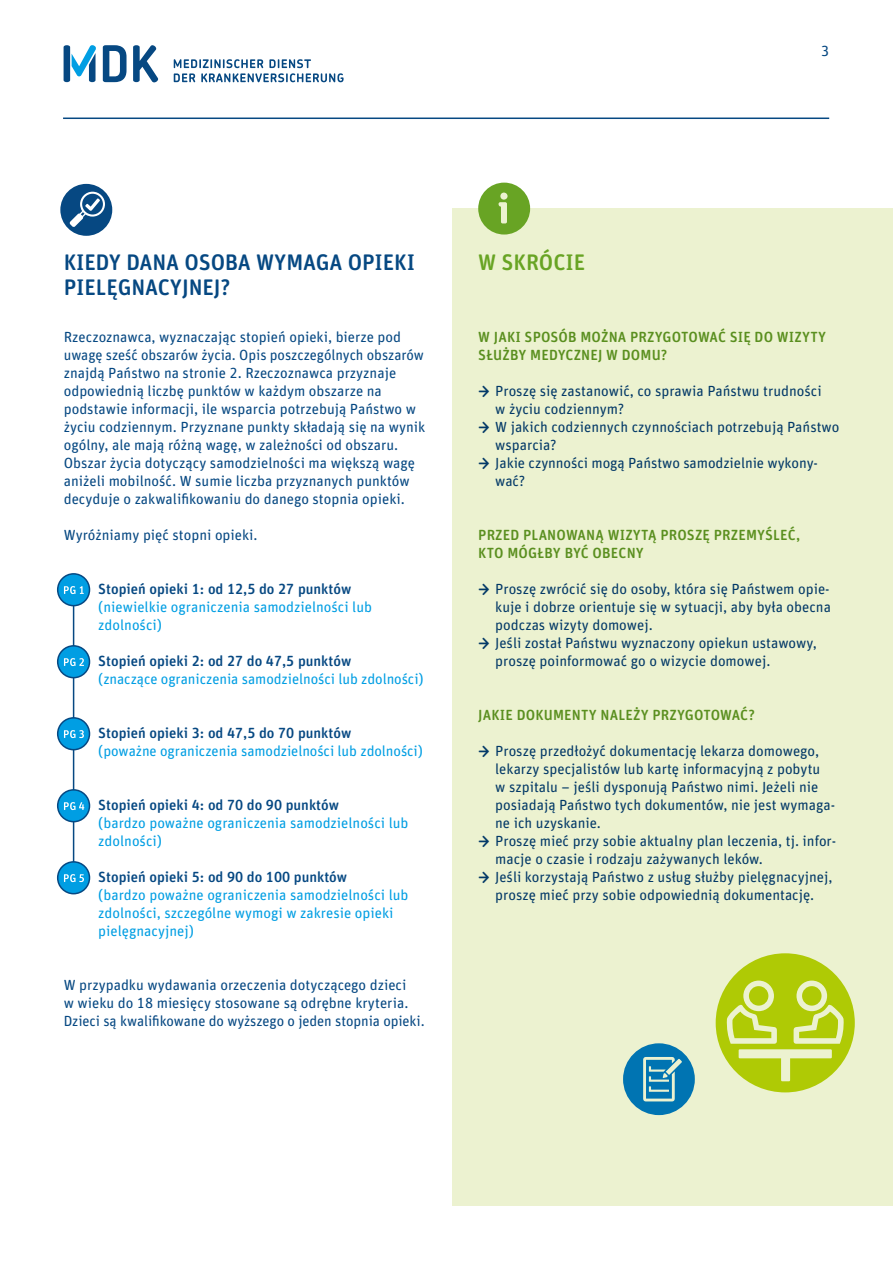
<style>
.page{position:relative;width:893px;height:1263px;background:#fff}
.page>*{position:absolute;margin:0;border:0;box-sizing:border-box;transform-origin:0 0}
.t1{font:500 22.5px/25.5px "Unit Rounded Pro";letter-spacing:-.005em;color:#064882}
.t2{font:500 22.5px "Unit Rounded Pro";letter-spacing:-.005em;color:#68a424}
.t3{font:14.7px/18px "Unit Rounded Pro";color:#033967}
.t4{font:14.7px/18px "Unit Rounded Pro";color:#064882}
.t5{font:14.7px/18px "Unit Rounded Pro";color:#009ee3}
.t6{font:500 14.7px/18px "Unit Rounded Pro";letter-spacing:.01em;color:#5a8f1f}
.t7{font:14.7px "Unit Rounded OT";color:#064882}
.s1{font-weight:500;color:#064882}
.s2{font-weight:500;font-size:16.5px}
</style>
<div class="page">
<div style="left:452px;top:209px;width:441px;height:997px;background:#ecf2d0"></div>
<svg style="left:174px;top:59px;width:170px;height:23px"></svg>
<svg style="left:103px;top:45px;width:55px;height:37px"></svg>
<svg style="left:64px;top:45px;width:32px;height:37px"></svg>
<svg style="left:716px;top:953px;width:139px;height:139px"></svg>
<svg style="left:623px;top:1043px;width:72px;height:72px"></svg>
<svg style="left:60px;top:184px;width:52px;height:52px"></svg>
<svg style="left:478px;top:183px;width:52px;height:52px"></svg>
<hr style="left:63px;top:118px;width:766px;height:1px;background:#064882">
<hr style="left:73px;top:605px;width:1px;height:258px;background:#064882">
<div style="left:58px;top:646px;width:32px;height:32px;background:#009ee3;border-radius:50%"></div>
<div style="left:57px;top:645px;width:33px;height:33px;border:2px solid #064882;border-radius:50%"></div>
<svg style="left:64px;top:658px;width:20px;height:8px"></svg>
<div style="left:58px;top:718px;width:32px;height:32px;background:#009ee3;border-radius:50%"></div>
<div style="left:57px;top:717px;width:33px;height:33px;border:2px solid #064882;border-radius:50%"></div>
<svg style="left:64px;top:730px;width:20px;height:8px"></svg>
<div style="left:58px;top:790px;width:32px;height:32px;background:#009ee3;border-radius:50%"></div>
<div style="left:57px;top:789px;width:33px;height:33px;border:2px solid #064882;border-radius:50%"></div>
<svg style="left:64px;top:802px;width:20px;height:8px"></svg>
<div style="left:58px;top:862px;width:32px;height:32px;background:#009ee3;border-radius:50%"></div>
<div style="left:57px;top:861px;width:33px;height:33px;border:2px solid #064882;border-radius:50%"></div>
<svg style="left:64px;top:874px;width:20px;height:8px"></svg>
<div style="left:58px;top:574px;width:32px;height:32px;background:#009ee3;border-radius:50%"></div>
<div style="left:57px;top:573px;width:33px;height:33px;border:2px solid #064882;border-radius:50%"></div>
<svg style="left:64px;top:586px;width:20px;height:8px"></svg>
<p class="t7" style="left:821px;top:42px;width:10px">3</p>
<p class="t1" style="left:64px;top:248px;width:353px">KIEDY DANA OSOBA WYMAGA OPIEKI<br>PIELĘGNACYJNEJ?</p>
<p class="t2" style="left:478px;top:246px;width:109px">W SKRÓCIE</p>
<p class="t4" style="left:64px;top:327px;width:363px">Rzeczoznawca, wyznaczając stopień opieki, bierze pod uwagę sześć obszarów życia. Opis poszczególnych obszarów znajdą Państwo na stronie 2. Rzeczoznawca przyznaje odpowiednią liczbę punktów w każdym obszarze na podstawie informacji, ile wsparcia potrzebują Państwo w życiu codziennym. Przyznane punkty składają się na wynik ogólny, ale mają różną wagę, w zależności od obszaru.<br>Obszar życia dotyczący samodzielności ma większą wagę aniżeli mobilność. W sumie liczba przyznanych punktów decyduje o zakwalifikowaniu do danego stopnia opieki.</p>
<p class="t4" style="left:64px;top:525px;width:195px">Wyróżniamy pięć stopni opieki.</p>
<p class="t5" style="left:98px;top:579px;width:275px"><span class="s1">Stopień opieki 1: od 12,5 do 27 punktów </span>(niewielkie ograniczenia samodzielności lub zdolności)</p>
<p class="t5" style="left:98px;top:651px;width:327px"><span class="s1">Stopień opieki 2: od 27 do 47,5 punktów<br></span>(znaczące ograniczenia samodzielności lub zdolności)</p>
<p class="t5" style="left:98px;top:723px;width:326px"><span class="s1">Stopień opieki 3: od 47,5 do 70 punktów<br></span>(poważne ograniczenia samodzielności lub zdolności)</p>
<p class="t5" style="left:98px;top:795px;width:312px"><span class="s1">Stopień opieki 4: od 70 do 90 punktów<br></span>(bardzo poważne ograniczenia samodzielności lub zdolności)</p>
<p class="t5" style="left:98px;top:867px;width:312px"><span class="s1">Stopień opieki 5: od 90 do 100 punktów<br></span>(bardzo poważne ograniczenia samodzielności lub zdolności, szczególne wymogi w zakresie opieki pielęgnacyjnej)</p>
<p class="t6" style="left:478px;top:327px;width:349px">W JAKI SPOSÓB MOŻNA PRZYGOTOWAĆ SIĘ DO WIZYTY<br>SŁUŻBY MEDYCZNEJ W DOMU?</p>
<p class="t3" style="left:495px;top:381px;width:328px;text-indent:-17px"><span class="s2">→</span> Proszę się zastanowić, co sprawia Państwu trudności w życiu codziennym?</p>
<p class="t3" style="left:495px;top:417px;width:346px;text-indent:-17px"><span class="s2">→</span> W jakich codziennych czynnościach potrzebują Państwo wsparcia?</p>
<p class="t3" style="left:495px;top:453px;width:324px;text-indent:-17px"><span class="s2">→</span> Jakie czynności mogą Państwo samodzielnie wykony&shy;wać?</p>
<p class="t6" style="left:478px;top:525px;width:323px">PRZED PLANOWANĄ WIZYTĄ PROSZĘ PRZEMYŚLEĆ,<br>KTO MÓGŁBY BYĆ OBECNY</p>
<p class="t3" style="left:495px;top:579px;width:337px;text-align:justify;text-indent:-17px"><span class="s2">→</span> Proszę zwrócić się do osoby, która się Państwem opie&shy;kuje i dobrze orientuje się w sytuacji, aby była obecna podczas wizyty domowej.</p>
<p class="t3" style="left:495px;top:633px;width:323px;text-indent:-17px"><span class="s2">→</span> Jeśli został Państwu wyznaczony opiekun ustawowy, proszę poinformować go o wizycie domowej.</p>
<p class="t6" style="left:478px;top:705px;width:278px">JAKIE DOKUMENTY NALEŻY PRZYGOTOWAĆ?</p>
<p class="t3" style="left:495px;top:741px;width:342px;text-indent:-17px"><span class="s2">→</span> Proszę przedłożyć dokumentację lekarza domowego, lekarzy specjalistów lub kartę informacyjną z pobytu<br>w szpitalu – jeśli dysponują Państwo nimi. Jeżeli nie posiadają Państwo tych dokumentów, nie jest wymaga&shy;ne ich uzyskanie.</p>
<p class="t3" style="left:495px;top:831px;width:343px;text-indent:-17px"><span class="s2">→</span> Proszę mieć przy sobie aktualny plan leczenia, tj. infor&shy;macje o czasie i rodzaju zażywanych leków.</p>
<p class="t3" style="left:478px;top:867px;width:356px;text-align:center"><span class="s2">→</span> Jeśli korzystają Państwo z usług służby pielęgnacyjnej, proszę mieć przy sobie odpowiednią dokumentację.</p>
<p class="t4" style="left:64px;top:975px;width:362px">W przypadku wydawania orzeczenia dotyczącego dzieci<br>w wieku do 18 miesięcy stosowane są odrębne kryteria.<br>Dzieci są kwalifikowane do wyższego o jeden stopnia opieki.</p>
</div>
